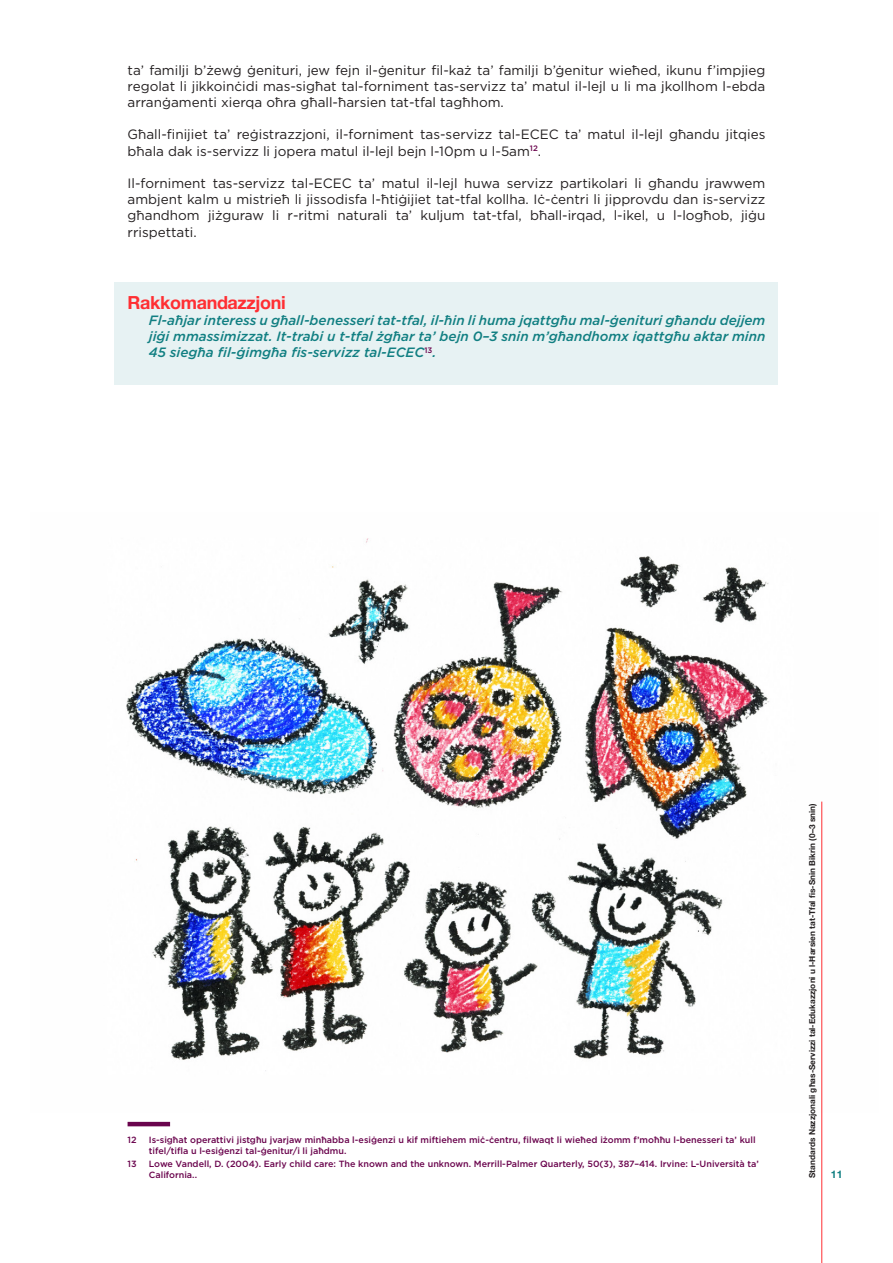
<style>
.page{position:relative;width:893px;height:1263px;background:#fff}
.page>*{position:absolute;margin:0;border:0;box-sizing:border-box;transform-origin:0 0}
.Recommendation_Tit{font:700 18px "Helvetica Neue";letter-spacing:-.02em;color:#ff2f33}
.Master_Text{font:13.5px/16.2px "Gotham";color:#231f20;text-align:justify}
.Recommend_Text{font:italic 500 13.5px/16.2px "Gotham";color:#117f82;text-align:justify}
.t1{font:700 10.5px "Helvetica Neue";color:#117f82}
.Footnote{font:500 9px/10.8px "Gotham";color:#6a044d}
.t2{font:700 8.25px "Helvetica Neue";color:#231f20}
</style>
<div class="page">
<hr style="left:821px;top:801px;width:1px;height:462px;background:#ff2f33">
<div style="left:115px;top:283px;width:663px;height:102px;background:#e7f2f3"></div>
<hr style="left:128px;top:1122px;width:42px;height:4px;background:#6a044d">
<img style="left:126px;top:538px;width:697px;height:574px">
<p class="Master_Text" style="left:128px;top:61px;width:639px">ta’ familji b’żewġ ġenituri, jew fejn il-ġenitur fil-każ ta’ familji b’ġenitur wieħed, ikunu f’impjieg regolat li jikkoinċidi mas-sigħat tal-forniment tas-servizz ta’ matul il-lejl u li ma jkollhom l-ebda arranġamenti xierqa oħra għall-ħarsien tat-tfal tagħhom.</p>
<p class="Master_Text" style="left:128px;top:126px;width:639px">Għall-finijiet ta’ reġistrazzjoni, il-forniment tas-servizz tal-ECEC ta’ matul il-lejl għandu jitqies bħala dak is-servizz li jopera matul il-lejl bejn l-10pm u l-5am<sup>12</sup>.</p>
<p class="Master_Text" style="left:128px;top:175px;width:639px">Il-forniment tas-servizz tal-ECEC ta’ matul il-lejl huwa servizz partikolari li għandu jrawwem ambjent kalm u mistrieħ li jissodisfa l-ħtiġijiet tat-tfal kollha. Iċ-ċentri li jipprovdu dan is-servizz għandhom jiżguraw li r-ritmi naturali ta’ kuljum tat-tfal, bħall-irqad, l-ikel, u l-logħob, jiġu rrispettati.</p>
<p class="Recommendation_Tit" style="left:128px;top:288px;width:160px">Rakkomandazzjoni</p>
<p class="Recommend_Text" style="left:149px;top:312px;width:618px">Fl-aħjar interess u għall-benesseri tat-tfal, il-ħin li huma jqattgħu mal-ġenituri għandu dejjem jiġi mmassimizzat. It-trabi u t-tfal żgħar ta’ bejn 0–3 snin m’għandhomx iqattgħu aktar minn 45 siegħa fil-ġimgħa fis-servizz tal-ECEC<sup>13</sup>.</p>
<p class="Footnote" style="left:128px;top:1135px;width:11px">12</p>
<p class="Footnote" style="left:149px;top:1135px;width:608px">Is-sigħat operattivi jistgħu jvarjaw minħabba l-esiġenzi u kif miftiehem miċ-ċentru, filwaqt li wieħed iżomm f’moħħu l-benesseri ta’ kull tifel/tifla u l-esiġenzi tal-ġenitur/i li jaħdmu.</p>
<p class="Footnote" style="left:128px;top:1158px;width:11px">13</p>
<p class="Footnote" style="left:149px;top:1158px;width:612px">Lowe Vandell, D. (2004). Early child care: The known and the unknown. Merrill-Palmer Quarterly, 50(3), 387–414. Irvine: L-Università ta’<br>California..</p>
<p class="t2" style="left:806px;top:1178px;width:376px;rotate:-90deg">Standards Nazzjonali għas-Servizzi tal-Edukazzjoni u l-Ħarsien tat-Tfal fis-Snin Bikrin (0–3 snin)</p>
<p class="t1" style="left:831px;top:1166px;width:13px">11</p>
</div>
